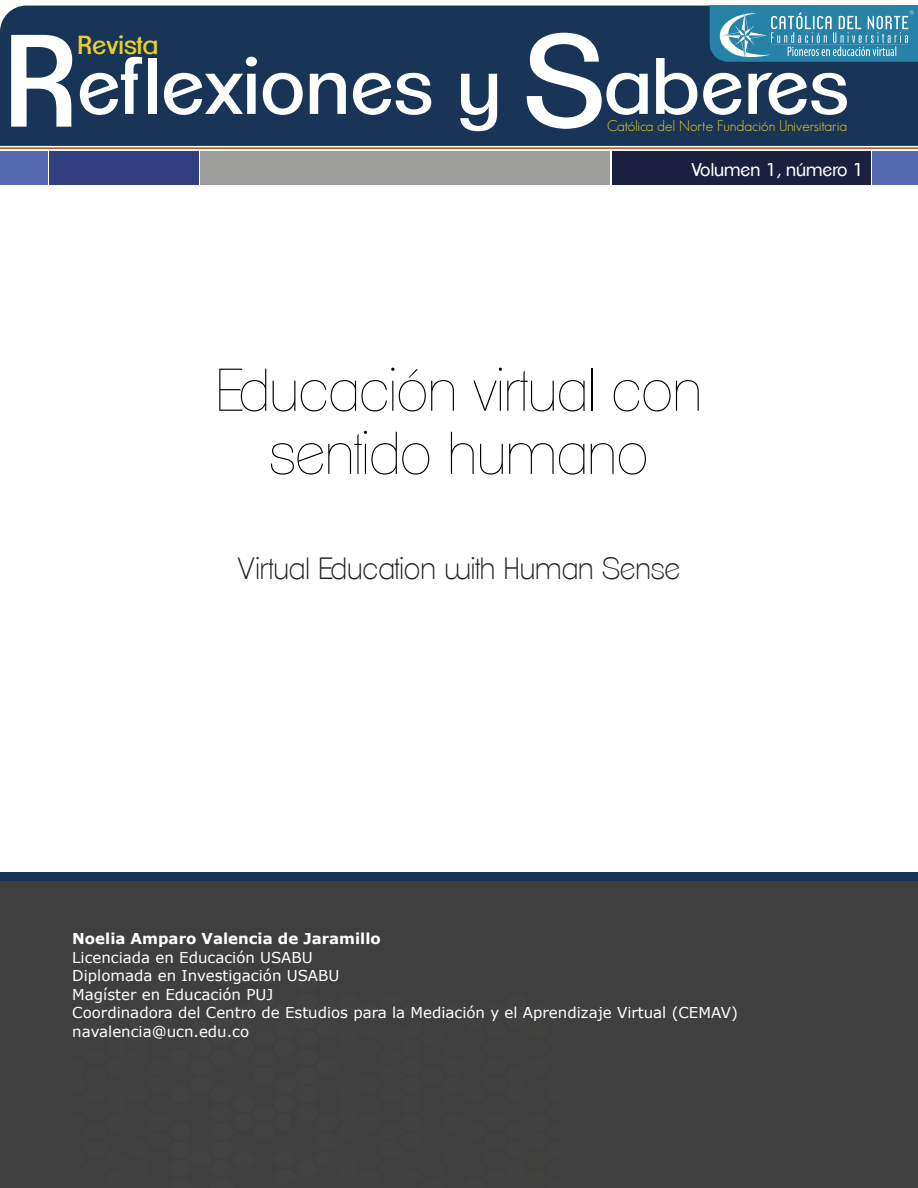
<style>
.page{position:relative;width:918px;height:1188px;background:#fff}
.page>*{position:absolute;margin:0;border:0;box-sizing:border-box;transform-origin:0 0}
.t1{font:127.5px "Clemente P Dai";color:#fff}
.t2{font:77.7px "Clemente P Dai";color:#fff}
.t3{font:100 58.5px/63.2px "Clemente P Daa";color:#000;text-align:center}
.t4{font:200 30px "Clemente P Dac";color:#222}
.t5{font:25.5px "Clemente P Dai";color:#e8d027}
.t6{font:18px "Clemente P Dag";color:#fff}
.t7{font:15px/18.5px "Verdana";color:#fff}
.t8{font:300 15px "Geosans";color:#e8d027}
.t9{font:700 15px "Verdana";color:#fff}
.s1{font-size:127.5px}
.s2{font-size:77.7px}
</style>
<div class="page">
<div style="left:0;top:6px;width:918px;height:140px;background:#183457"></div>
<div style="left:49px;top:152px;width:150px;height:32px;background:#313e80"></div>
<div style="left:612px;top:152px;width:259px;height:32px;background:#1b203f"></div>
<div style="left:201px;top:152px;width:409px;height:32px;background:#9d9d9c"></div>
<div style="left:0;top:152px;width:48px;height:32px;background:#5569b0"></div>
<div style="left:872px;top:152px;width:46px;height:32px;background:#5569b0"></div>
<svg style="left:710px;top:6px;width:208px;height:56px;background:#4794b3"></svg>
<hr style="left:0;top:147px;width:918px;height:2px;background:#a64f17">
<hr style="left:917px;top:66px;width:1px;height:413px;background:#eaebea">
<div style="left:0;top:872px;width:918px;height:43px;background:#183457"></div>
<div style="left:0;top:882px;width:918px;height:306px;background:#3f3f3f"></div>
<h2 class="t2" style="left:121px;top:41px;width:729px">flexiones y <span class="s1">S</span>aberes</h2>
<h1 class="t1" style="left:4px;top:6px;width:118px">R<span class="s2">e</span></h1>
<h3 class="t5" style="left:78px;top:30px;width:82px">Revista</h3>
<p class="t8" style="left:607px;top:117px;width:242px">Católica del Norte Fundación Universitaria</p>
<p class="t6" style="left:691px;top:159px;width:174px">Volumen 1, número 1</p>
<h3 class="t3" style="left:216px;top:358px;width:487px">Educación virtual con sentido humano</h3>
<h3 class="t4" style="left:238px;top:551px;width:444px">Virtual Education with Human Sense</h3>
<p class="t9" style="left:72px;top:928px;width:310px">Noelia Amparo Valencia de Jaramillo</p>
<p class="t7" style="left:72px;top:948px;width:667px">Licenciada en Educación USABU<br>Diplomada en Investigación USABU<br>Magíster en Educación PUJ<br>Coordinadora del Centro de Estudios para la Mediación y el Aprendizaje Virtual (CEMAV) navalencia@ucn.edu.co</p>
</div>
